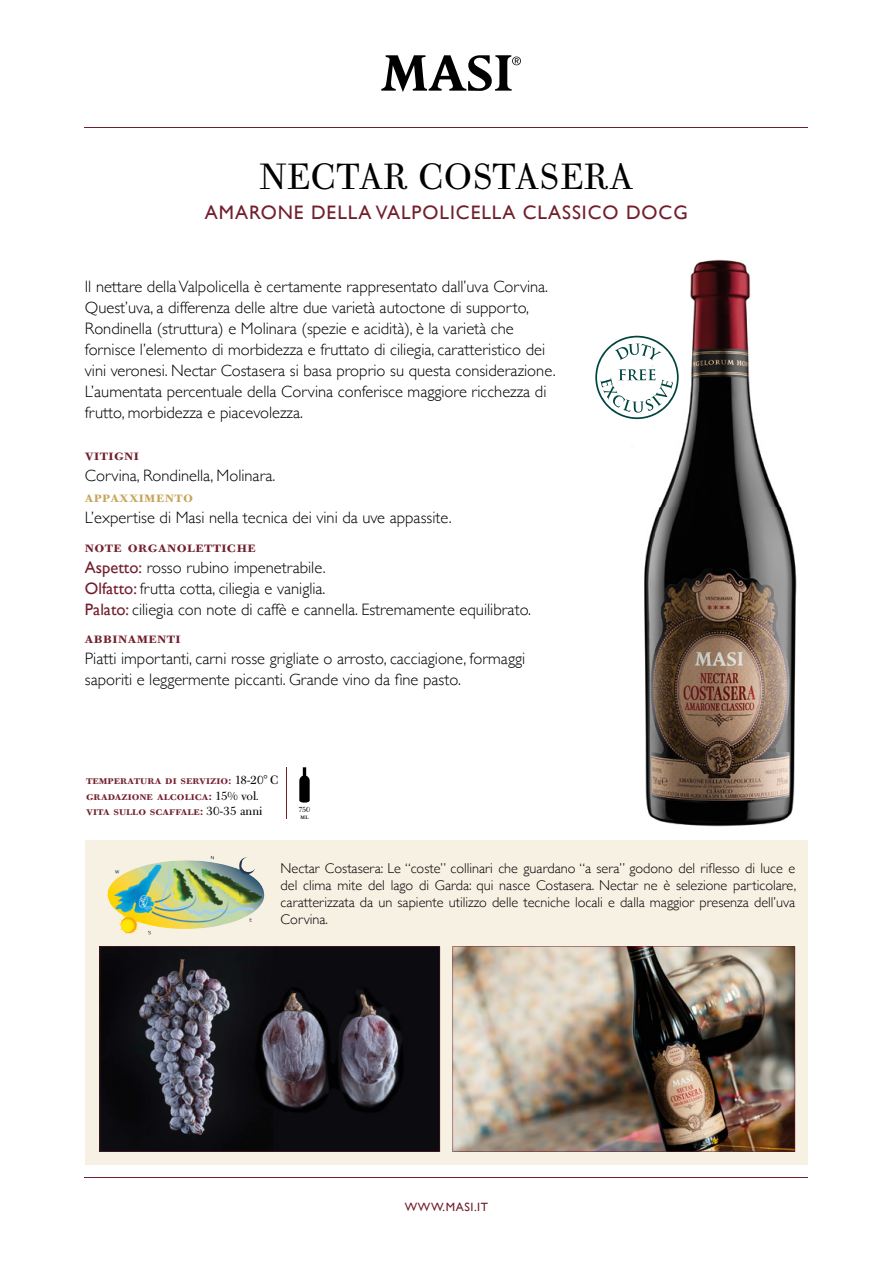
<style>
.page{position:relative;width:893px;height:1263px;background:#fff}
.page>*{position:absolute;margin:0;border:0;box-sizing:border-box;transform-origin:0 0}
.t1{font:36px "Bodoni Old Face BQ";letter-spacing:.025em;color:#000}
.t2{font:19.5px "Gill Sans";letter-spacing:.05em;color:#721f2c}
.t3{font:300 16.5px/21px "Gill Sans";color:#000}
.t4{font:16.5px "Bodoni Old Face BQ Med SC";letter-spacing:.025em;color:#721f2c}
.t5{font:16.5px "Bodoni Old Face BQ Med SC";letter-spacing:.025em;color:#c6a55a}
.t6{font:300 14.25px/17.1px "Gill Sans";color:#000;text-align:justify}
.t7{font:12.75px/15.3px "Bodoni Old Face BQ Med SC";color:#721f2c}
.t8{font:12px "Gill Sans";letter-spacing:.05em;color:#721f2c}
.t9{font:7.5px "Bodoni Old Face BQ";color:#000}
.t10{font:7.5px "Bodoni Old Face BQ Reg SC";color:#000}
.s1{font-weight:400;color:#721f2c}
.s2{font-size:12px}
.s3{font-family:"Bodoni Old Face BQ";font-size:12px;color:#000}
</style>
<div class="page">
<hr style="left:85px;top:127px;width:723px;height:1px;background:#721f2c">
<div style="left:85px;top:841px;width:723px;height:324px;background:#f6f1e3"></div>
<svg style="left:100px;top:946px;width:340px;height:206px;background:#27242c"></svg>
<img style="left:453px;top:946px;width:342px;height:206px">
<svg style="left:381px;top:55px;width:140px;height:37px"></svg>
<svg style="left:299px;top:767px;width:11px;height:36px"></svg>
<hr style="left:85px;top:1177px;width:723px;height:1px;background:#721f2c">
<hr style="left:286px;top:767px;width:1px;height:52px;background:#721f2c">
<img style="left:633px;top:259px;width:164px;height:568px">
<svg style="left:595px;top:336px;width:84px;height:83px"></svg>
<img style="left:108px;top:856px;width:135px;height:75px">
<h1 class="t1" style="left:260px;top:154px;width:375px">NECTAR COSTASERA</h1>
<p class="t2" style="left:205px;top:201px;width:484px">AMARONE DELLA VALPOLICELLA CLASSICO DOCG</p>
<p class="t3" style="left:85px;top:275px;width:472px">Il nettare della Valpolicella è certamente rappresentato dall’uva Corvina.<br>Quest’uva, a differenza delle altre due varietà autoctone di supporto, Rondinella (struttura) e Molinara (spezie e acidità), è la varietà che fornisce l’elemento di morbidezza e fruttato di ciliegia, caratteristico dei vini veronesi. Nectar Costasera si basa proprio su questa considerazione.<br>L’aumentata percentuale della Corvina conferisce maggiore ricchezza di frutto, morbidezza e piacevolezza.</p>
<p class="t4" style="left:85px;top:444px;width:56px">vitigni</p>
<p class="t3" style="left:85px;top:464px;width:192px">Corvina, Rondinella, Molinara.</p>
<p class="t5" style="left:85px;top:486px;width:110px">appaxximento</p>
<p class="t3" style="left:85px;top:506px;width:368px">L’expertise di Masi nella tecnica dei vini da uve appassite.</p>
<p class="t4" style="left:85px;top:536px;width:172px">note organolettiche</p>
<p class="t3" style="left:85px;top:556px;width:448px"><span class="s1">Aspetto:</span> rosso rubino impenetrabile.<br><span class="s1">Olfatto:</span> frutta cotta, ciliegia e vaniglia.<br><span class="s1">Palato:</span> ciliegia con note di caffè e cannella. Estremamente equilibrato.</p>
<p class="t4" style="left:85px;top:627px;width:97px">abbinamenti</p>
<p class="t3" style="left:85px;top:647px;width:442px">Piatti importanti, carni rosse grigliate o arrosto, cacciagione, formaggi saporiti e leggermente piccanti. Grande vino da fine pasto.</p>
<p class="t7" style="left:86px;top:772px;width:194px">temperatura di servizio<span class="s2">:</span> <span class="s3">18-20° C </span>gradazione alcolica: <span class="s3">15% vol. </span>vita sullo scaffale: <span class="s3">30-35 anni</span></p>
<p class="t9" style="left:299px;top:804px;width:13px">750</p>
<p class="t10" style="left:300px;top:812px;width:10px">ml</p>
<p class="t6" style="left:281px;top:859px;width:517px">Nectar Costasera: Le “coste” collinari che guardano “a sera” godono del riflesso di luce e del clima mite del lago di Garda: qui nasce Costasera. Nectar ne è selezione particolare, caratterizzata da un sapiente utilizzo delle tecniche locali e dalla maggior presenza dell’uva Corvina.</p>
<p class="t8" style="left:405px;top:1200px;width:85px">WWW.MASI.IT</p>
</div>
